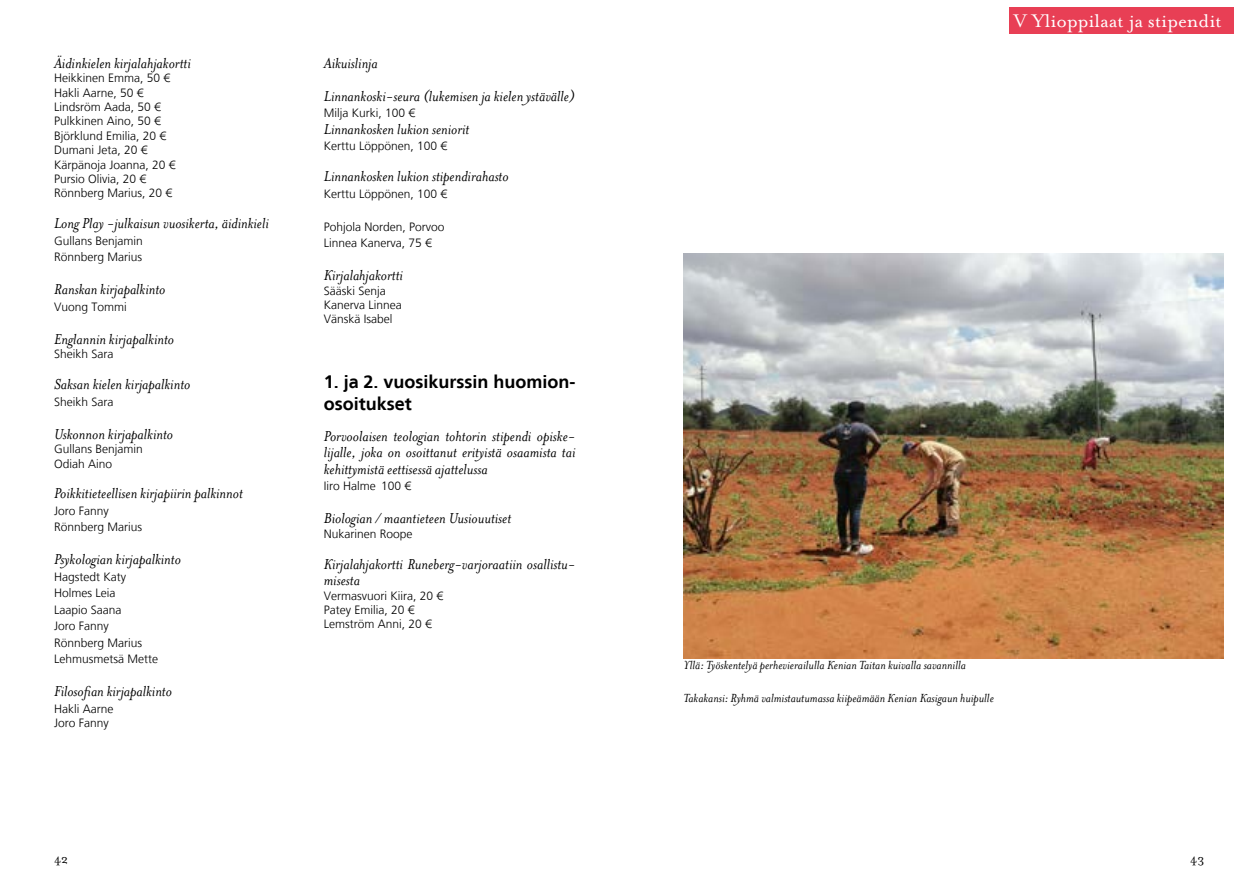
<style>
.page{position:relative;width:1259px;height:893px;background:#fff}
.page>*{position:absolute;margin:0;border:0;box-sizing:border-box;transform-origin:0 0}
.t1{font:21px "Mrs Eaves OT";color:#fff}
.t2{font:700 18px/21.6px "Frutiger LT";color:#000}
.t3{font:italic 16.5px/16.5px "Mrs Eaves OT";color:#000}
.t4{font:italic 13.5px "Mrs Eaves OT";color:#000}
.t5{font:13.5px "Mrs Eaves OT";color:#000}
.t6{font:300 12px/14.4px "Frutiger LT";color:#000}
</style>
<div class="page">
<div style="left:1009px;top:7px;width:224px;height:27px;background:#e83f55"></div>
<img style="left:683px;top:253px;width:540px;height:405px">
<p class="t3" style="left:54px;top:55px;width:138px">Äidinkielen kirjalahjakortti</p>
<p class="t6" style="left:54px;top:71px;width:123px">Heikkinen Emma, 50 €<br>Hakli Aarne, 50 €<br>Lindsröm Aada, 50 €<br>Pulkkinen Aino, 50 €<br>Björklund Emilia, 20 €<br>Dumani Jeta, 20 €<br>Kärpänoja Joanna, 20 €<br>Pursio Olivia, 20 €<br>Rönnberg Marius, 20 €</p>
<p class="t3" style="left:54px;top:215px;width:216px">Long Play -julkaisun vuosikerta, äidinkieli</p>
<p class="t6" style="left:54px;top:233px;width:90px;line-height:16.5px">Gullans Benjamin<br>Rönnberg Marius</p>
<p class="t3" style="left:54px;top:281px;width:113px">Ranskan kirjapalkinto</p>
<p class="t6" style="left:54px;top:300px;width:74px">Vuong Tommi</p>
<p class="t3" style="left:54px;top:331px;width:122px">Englannin kirjapalkinto</p>
<p class="t6" style="left:54px;top:347px;width:61px">Sheikh Sara</p>
<p class="t3" style="left:54px;top:376px;width:138px">Saksan kielen kirjapalkinto</p>
<p class="t6" style="left:54px;top:394px;width:61px">Sheikh Sara</p>
<p class="t3" style="left:54px;top:426px;width:121px">Uskonnon kirjapalkinto</p>
<p class="t6" style="left:54px;top:442px;width:90px">Gullans Benjamin<br>Odiah Aino</p>
<p class="t3" style="left:54px;top:485px;width:190px">Poikkitieteellisen kirjapiirin palkinnot</p>
<p class="t6" style="left:54px;top:503px;width:90px;line-height:16.5px">Joro Fanny<br>Rönnberg Marius</p>
<p class="t3" style="left:54px;top:551px;width:128px">Psykologian kirjapalkinto</p>
<p class="t6" style="left:54px;top:569px;width:105px;line-height:16.5px">Hagstedt Katy<br>Holmes Leia<br>Laapio Saana<br>Joro Fanny<br>Rönnberg Marius<br>Lehmusmetsä Mette</p>
<p class="t3" style="left:54px;top:683px;width:120px">Filosofian kirjapalkinto</p>
<p class="t6" style="left:54px;top:702px;width:61px">Hakli Aarne<br>Joro Fanny</p>
<p class="t3" style="left:324px;top:47px;width:253px;line-height:33px">Aikuislinja<br>Linnankoski-seura (lukemisen ja kielen ystävälle)</p>
<p class="t6" style="left:324px;top:106px;width:93px">Milja Kurki, 100 €</p>
<p class="t3" style="left:324px;top:121px;width:147px">Linnankosken lukion seniorit</p>
<p class="t6" style="left:324px;top:139px;width:125px">Kerttu Löppönen, 100 €</p>
<p class="t3" style="left:324px;top:168px;width:186px">Linnankosken lukion stipendirahasto</p>
<p class="t6" style="left:324px;top:187px;width:125px">Kerttu Löppönen, 100 €</p>
<p class="t6" style="left:324px;top:219px;width:122px;line-height:16.5px">Pohjola Norden, Porvoo<br>Linnea Kanerva, 75 €</p>
<p class="t3" style="left:324px;top:267px;width:81px">Kirjalahjakortti</p>
<p class="t6" style="left:324px;top:283px;width:79px">Sääski Senja<br>Kanerva Linnea<br>Vänskä Isabel</p>
<p class="t2" style="left:324px;top:371px;width:253px">1. ja 2. vuosikurssin huomion&shy;osoitukset</p>
<p class="t3" style="left:324px;top:428px;width:253px;text-align:justify">Porvoolaisen teologian tohtorin stipendi opiske&shy;lijalle, joka on osoittanut erityistä osaamista tai kehittymistä eettisessä ajattelussa</p>
<p class="t6" style="left:324px;top:479px;width:89px">Iiro Halme 100 €</p>
<p class="t3" style="left:324px;top:510px;width:189px">Biologian / maantieteen Uusiouutiset</p>
<p class="t6" style="left:324px;top:526px;width:90px">Nukarinen Roope</p>
<p class="t3" style="left:324px;top:556px;width:253px">Kirjalahjakortti Runeberg-varjoraatiin osallistu&shy;misesta</p>
<p class="t6" style="left:324px;top:588px;width:121px">Vermasvuori Kiira, 20 €<br>Patey Emilia, 20 €<br>Lemström Anni, 20 €</p>
<p class="t1" style="left:1014px;top:9px;width:209px">V Ylioppilaat ja stipendit</p>
<p class="t4" style="left:683px;top:658px;width:284px">Yllä: Työskentelyä perhevierailulla Kenian Taitan kuivalla savannilla</p>
<p class="t4" style="left:683px;top:691px;width:312px">Takakansi: Ryhmä valmistautumassa kiipeämään Kenian Kasigaun huipulle</p>
<p class="t5" style="left:54px;top:852px;width:16px">42</p>
<p class="t5" style="left:1190px;top:852px;width:16px">43</p>
</div>
